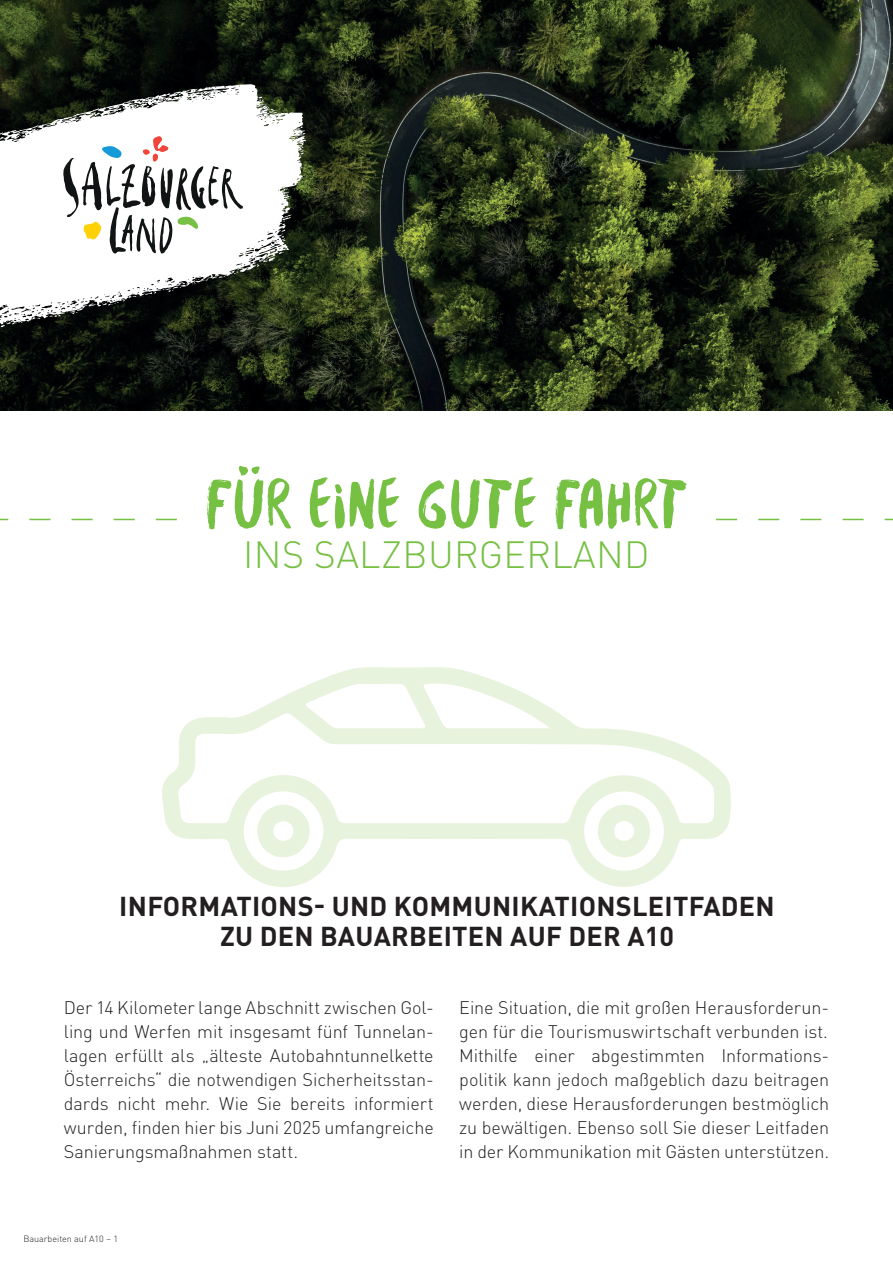
<style>
.page{position:relative;width:893px;height:1263px;background:#fff}
.page>*{position:absolute;margin:0;border:0;box-sizing:border-box;transform-origin:0 0}
.t1{font:75px "Besom";color:#76c043}
.t2{font:300 37.5px "DIN Pro";letter-spacing:.01em;color:#76c043}
.t3{font:700 27px/30px "DIN Pro";letter-spacing:.01em;color:#231f20;text-align:center}
.t4{font:300 18px/24px "DIN Pro";letter-spacing:-.005em;color:#231f20;text-align:justify}
.t5{font:300 9px "DIN Pro";color:#231f20}
</style>
<div class="page">
<img style="left:0;top:0;width:893px;height:410px">
<svg style="left:162px;top:667px;width:569px;height:220px"></svg>
<svg style="left:257px;top:805px;width:53px;height:52px"></svg>
<svg style="left:598px;top:805px;width:52px;height:52px"></svg>
<svg style="left:0;top:84px;width:306px;height:242px"></svg>
<svg style="left:300px;top:147px;width:4px;height:10px"></svg>
<svg style="left:296px;top:126px;width:10px;height:12px"></svg>
<svg style="left:19px;top:133px;width:6px;height:3px"></svg>
<svg style="left:283px;top:188px;width:5px;height:11px"></svg>
<svg style="left:281px;top:217px;width:10px;height:24px"></svg>
<svg style="left:258px;top:97px;width:19px;height:16px"></svg>
<svg style="left:257px;top:252px;width:27px;height:15px"></svg>
<svg style="left:234px;top:269px;width:5px;height:5px"></svg>
<svg style="left:163px;top:283px;width:23px;height:9px"></svg>
<svg style="left:192px;top:279px;width:16px;height:6px"></svg>
<svg style="left:145px;top:292px;width:11px;height:3px"></svg>
<svg style="left:102px;top:300px;width:23px;height:5px"></svg>
<svg style="left:1px;top:321px;width:10px;height:6px"></svg>
<svg style="left:49px;top:315px;width:11px;height:2px"></svg>
<svg style="left:67px;top:309px;width:16px;height:5px"></svg>
<svg style="left:89px;top:303px;width:7px;height:3px"></svg>
<svg style="left:63px;top:136px;width:180px;height:117px"></svg>
<svg style="left:0;top:519px;width:177px;height:1px"></svg>
<svg style="left:716px;top:519px;width:177px;height:1px"></svg>
<h1 class="t1" style="left:205px;top:450px;width:484px">FÜR EINE GUTE FAHRT</h1>
<h2 class="t2" style="left:243px;top:526px;width:408px">INS SALZBURGERLAND</h2>
<h3 class="t3" style="left:119px;top:889px;width:657px">INFORMATIONS- UND KOMMUNIKATIONSLEITFADEN<br>ZU DEN BAUARBEITEN AUF DER A10</h3>
<p class="t4" style="left:64px;top:994px;width:371px">Der 14 Kilometer lange Abschnitt zwischen Gol&shy;ling und Werfen mit insgesamt fünf Tunnelan&shy;lagen erfüllt als „älteste Autobahntunnelkette Österreichs“ die notwendigen Sicherheitsstan&shy;dards nicht mehr. Wie Sie bereits informiert wurden, finden hier bis Juni 2025 umfangreiche Sanierungsmaßnahmen statt.</p>
<p class="t4" style="left:459px;top:994px;width:371px">Eine Situation, die mit großen Herausforderun&shy;gen für die Tourismuswirtschaft verbunden ist.<br>Mithilfe einer abgestimmten Informations&shy;politik kann jedoch maßgeblich dazu beitragen werden, diese Herausforderungen bestmöglich zu bewältigen. Ebenso soll Sie dieser Leitfaden in der Kommunikation mit Gästen unterstützen.</p>
<p class="t5" style="left:23px;top:1232px;width:96px">Bauarbeiten auf A10 – 1</p>
</div>
